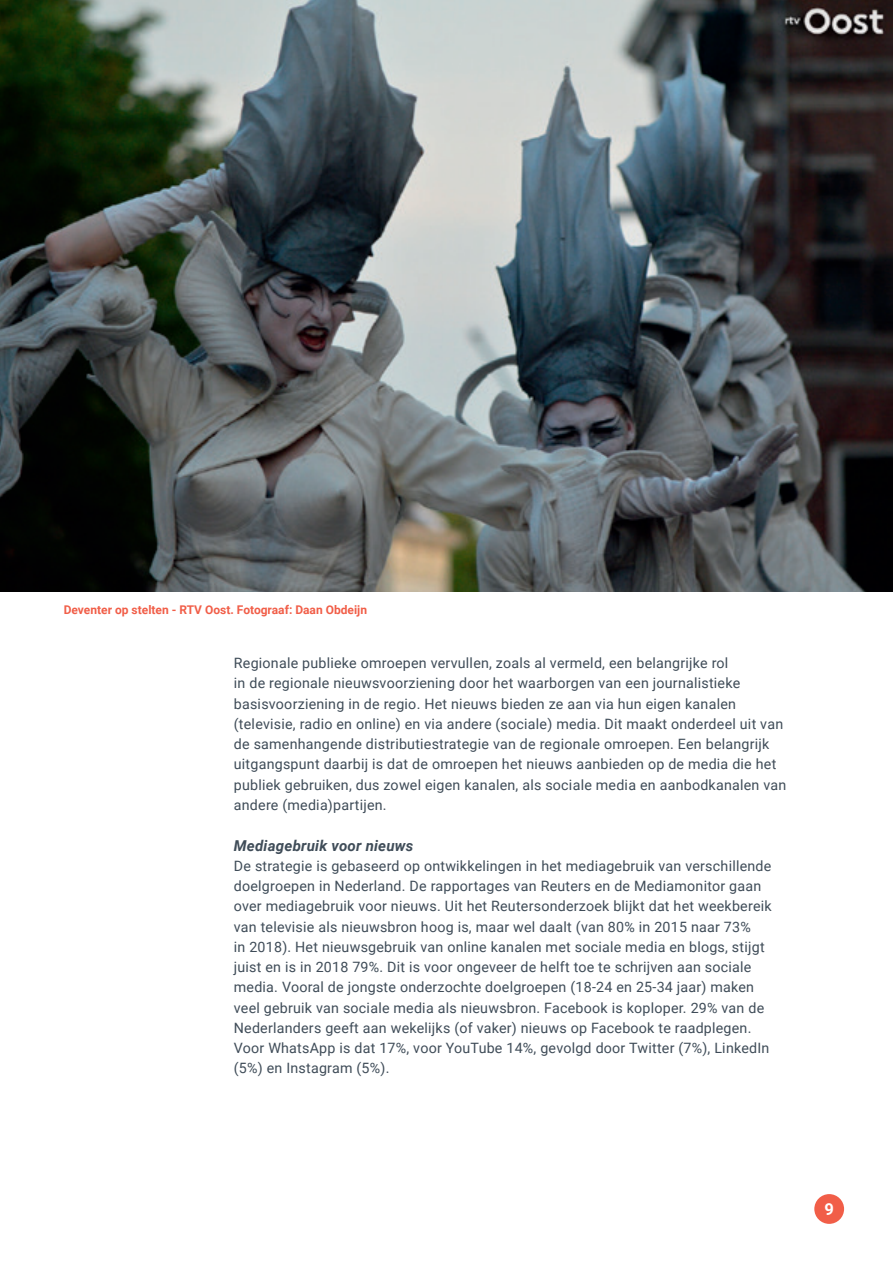
<style>
.page{position:relative;width:893px;height:1263px;background:#fff}
.page>*{position:absolute;margin:0;border:0;box-sizing:border-box;transform-origin:0 0}
.t1{font:700 16.5px "Roboto";color:#fff}
.t2{font:italic 700 15px "Roboto";letter-spacing:.015em;color:#3f4c58}
.t3{font:14.25px/20.2px "Roboto";letter-spacing:.015em;color:#3f4c58}
.t4{font:700 12px "Roboto";color:#f15e48}
</style>
<div class="page">
<div style="left:814px;top:1194px;width:30px;height:30px;background:#f15e48;border-radius:50%"></div>
<img style="left:0;top:0;width:893px;height:592px">
<p class="t4" style="left:64px;top:601px;width:305px">Deventer op stelten - RTV Oost. Fotograaf: Daan Obdeijn</p>
<p class="t3" style="left:234px;top:652px;width:554px">Regionale publieke omroepen vervullen, zoals al vermeld, een belangrijke rol<br>in de regionale nieuwsvoorziening door het waarborgen van een journalistieke basisvoorziening in de regio. Het nieuws bieden ze aan via hun eigen kanalen (televisie, radio en online) en via andere (sociale) media. Dit maakt onderdeel uit van de samenhangende distributiestrategie van de regionale omroepen. Een belangrijk uitgangspunt daarbij is dat de omroepen het nieuws aanbieden op de media die het publiek gebruiken, dus zowel eigen kanalen, als sociale media en aanbodkanalen van andere (media)partijen.</p>
<p class="t2" style="left:234px;top:835px;width:181px">Mediagebruik voor nieuws</p>
<p class="t3" style="left:234px;top:855px;width:539px">De strategie is gebaseerd op ontwikkelingen in het mediagebruik van verschillende doelgroepen in Nederland. De rapportages van Reuters en de Mediamonitor gaan over mediagebruik voor nieuws. Uit het Reutersonderzoek blijkt dat het weekbereik van televisie als nieuwsbron hoog is, maar wel daalt (van 80% in 2015 naar 73%<br>in 2018). Het nieuwsgebruik van online kanalen met sociale media en blogs, stijgt juist en is in 2018 79%. Dit is voor ongeveer de helft toe te schrijven aan sociale media. Vooral de jongste onderzochte doelgroepen (18-24 en 25-34 jaar) maken veel gebruik van sociale media als nieuwsbron. Facebook is koploper. 29% van de Nederlanders geeft aan wekelijks (of vaker) nieuws op Facebook te raadplegen.<br>Voor WhatsApp is dat 17%, voor YouTube 14%, gevolgd door Twitter (7%), LinkedIn (5%) en Instagram (5%).</p>
<p class="t1" style="left:824px;top:1197px;width:11px">9</p>
</div>
